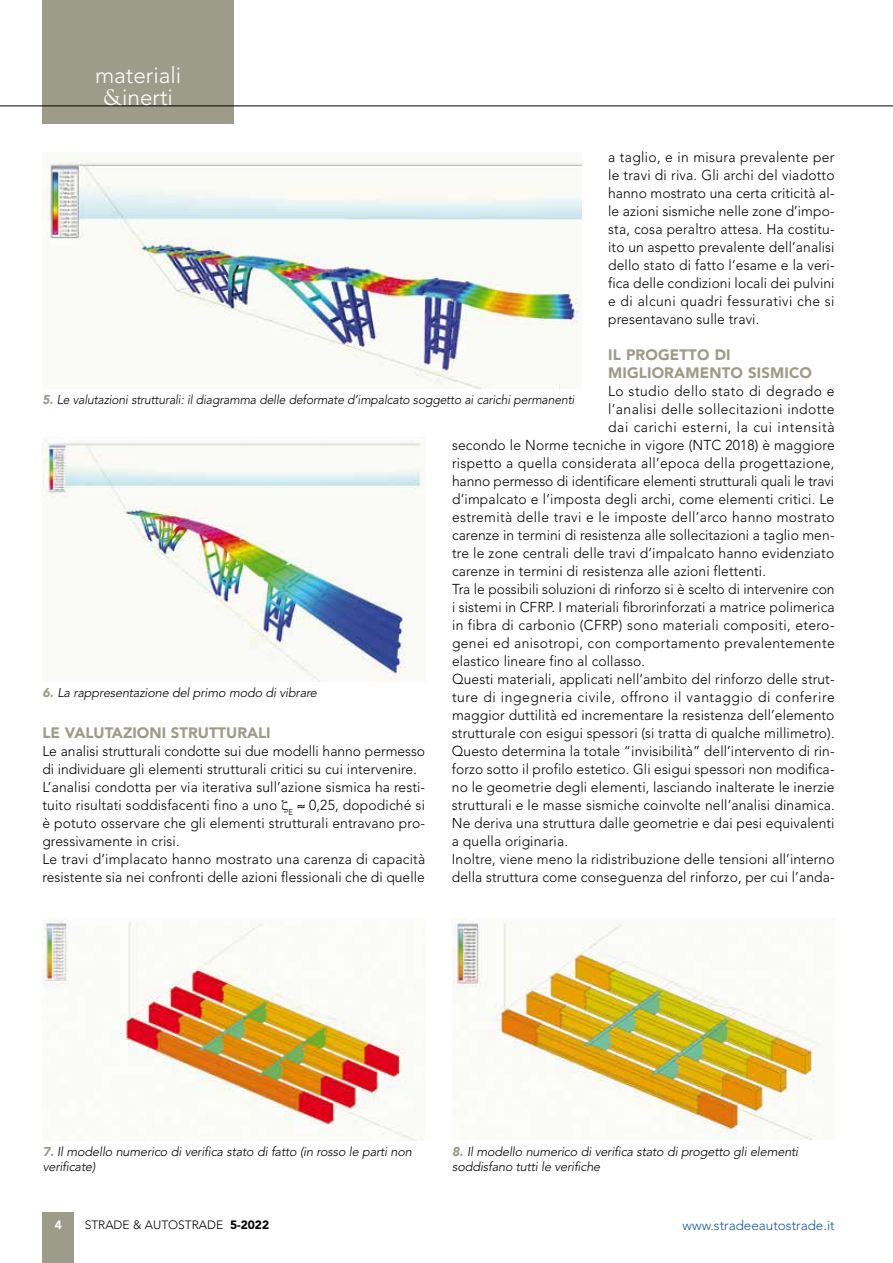
<style>
.page{position:relative;width:893px;height:1263px;background:#fff}
.page>*{position:absolute;margin:0;border:0;box-sizing:border-box;transform-origin:0 0}
.t1{font:300 22.5px/22.5px "Avenir";color:#fff;text-align:center}
.t2{font:900 15px/18px "Avenir";letter-spacing:.01em;color:#9d9b8a}
.t3{font:300 14.25px/18px "Avenir";letter-spacing:.01em;color:#000}
.t4{font:300 14.25px "Avenir";letter-spacing:.03em;color:#000}
.t5{font:300 14.25px "Avenir";letter-spacing:.045em;color:#000}
.t6{font:300 14.25px "Avenir";letter-spacing:.035em;color:#000}
.t7{font:300 13.5px "Avenir";color:#165b9a}
.t8{font:italic 300 12.75px/14.2px "Avenir";letter-spacing:-.015em;color:#000}
.t9{font:italic 300 12.75px "Avenir";letter-spacing:-.015em;color:#000;scale:.96 1}
.t10{font:300 12px "Avenir";color:#000}
.t11{font:900 12px "Avenir";color:#fff}
.s1{font-family:"Goudy Std";font-weight:400}
.s2{font-weight:900;color:#9d9b8a}
.s3{font-weight:900}
</style>
<div class="page">
<div style="left:43px;top:0;width:191px;height:124px;background:#9d9b8a"></div>
<hr style="left:0;top:106px;width:893px;height:1px;background:#000">
<div style="left:42px;top:1212px;width:32px;height:51px;background:#9d9b8a"></div>
<img style="left:43px;top:152px;width:538px;height:236px">
<img style="left:43px;top:437px;width:380px;height:244px">
<img style="left:43px;top:918px;width:380px;height:222px">
<img style="left:452px;top:918px;width:371px;height:221px">
<h1 class="t1" style="left:95px;top:64px;width:88px">materiali <span class="s1">&amp;</span>inerti</h1>
<p class="t3" style="left:608px;top:148px;width:228px;text-align:justify">a taglio, e in misura prevalente per le travi di riva. Gli archi del viadotto hanno mostrato una certa criticità al&shy;le azioni sismiche nelle zone d’impo&shy;sta, cosa peraltro attesa. Ha costitu&shy;ito un aspetto prevalente dell’analisi dello stato di fatto l’esame e la veri&shy;fica delle condizioni locali dei pulvini e di alcuni quadri fessurativi che si presentavano sulle travi.</p>
<p class="t2" style="left:608px;top:346px;width:205px">IL PROGETTO DI<br>MIGLIORAMENTO SISMICO</p>
<p class="t6" style="left:608px;top:383px;width:228px">Lo studio dello stato di degrado e</p>
<p class="t4" style="left:608px;top:401px;width:228px">l’analisi delle sollecitazioni indotte</p>
<p class="t5" style="left:608px;top:419px;width:228px">dai carichi esterni, la cui intensità</p>
<p class="t3" style="left:452px;top:436px;width:384px">secondo le Norme tecniche in vigore (NTC 2018) è maggiore</p>
<p class="t3" style="left:452px;top:454px;width:384px">rispetto a quella considerata all’epoca della progettazione,</p>
<p class="t3" style="left:452px;top:472px;width:384px">hanno permesso di identificare elementi strutturali quali le travi</p>
<p class="t3" style="left:452px;top:490px;width:384px">d’impalcato e l’imposta degli archi, come elementi critici. Le</p>
<p class="t4" style="left:452px;top:509px;width:384px">estremità delle travi e le imposte dell’arco hanno mostrato</p>
<p class="t3" style="left:452px;top:526px;width:384px">carenze in termini di resistenza alle sollecitazioni a taglio men-</p>
<p class="t3" style="left:452px;top:544px;width:384px">tre le zone centrali delle travi d’impalcato hanno evidenziato</p>
<p class="t3" style="left:452px;top:562px;width:315px">carenze in termini di resistenza alle azioni flettenti.</p>
<p class="t3" style="left:452px;top:580px;width:384px">Tra le possibili soluzioni di rinforzo si è scelto di intervenire con</p>
<p class="t3" style="left:452px;top:598px;width:384px">i sistemi in CFRP. I materiali fibrorinforzati a matrice polimerica</p>
<p class="t3" style="left:452px;top:616px;width:384px">in fibra di carbonio (CFRP) sono materiali compositi, etero-</p>
<p class="t4" style="left:452px;top:635px;width:384px">genei ed anisotropi, con comportamento prevalentemente</p>
<p class="t3" style="left:452px;top:652px;width:195px">elastico lineare fino al collasso.</p>
<p class="t3" style="left:452px;top:670px;width:384px">Questi materiali, applicati nell’ambito del rinforzo delle strut-</p>
<p class="t5" style="left:452px;top:689px;width:384px">ture di ingegneria civile, offrono il vantaggio di conferire</p>
<p class="t3" style="left:452px;top:706px;width:384px">maggior duttilità ed incrementare la resistenza dell’elemento</p>
<p class="t3" style="left:452px;top:724px;width:384px">strutturale con esigui spessori (si tratta di qualche millimetro).</p>
<p class="t3" style="left:452px;top:742px;width:384px">Questo determina la totale “invisibilità” dell’intervento di rin-</p>
<p class="t3" style="left:452px;top:760px;width:384px">forzo sotto il profilo estetico. Gli esigui spessori non modifica-</p>
<p class="t3" style="left:452px;top:778px;width:384px">no le geometrie degli elementi, lasciando inalterate le inerzie</p>
<p class="t3" style="left:452px;top:796px;width:384px">strutturali e le masse sismiche coinvolte nell’analisi dinamica.</p>
<p class="t3" style="left:452px;top:814px;width:384px">Ne deriva una struttura dalle geometrie e dai pesi equivalenti</p>
<p class="t3" style="left:452px;top:832px;width:118px">a quella originaria.</p>
<p class="t3" style="left:452px;top:850px;width:384px">Inoltre, viene meno la ridistribuzione delle tensioni all’interno</p>
<p class="t3" style="left:452px;top:868px;width:384px">della struttura come conseguenza del rinforzo, per cui l’anda-</p>
<p class="t9" style="left:43px;top:392px;width:556px"><span class="s2">5.</span> Le valutazioni strutturali: il diagramma delle deformate d’impalcato soggetto ai carichi permanenti</p>
<p class="t8" style="left:43px;top:686px;width:276px"><span class="s2">6.</span> La rappresentazione del primo modo di vibrare</p>
<p class="t2" style="left:42px;top:724px;width:230px">LE VALUTAZIONI STRUTTURALI</p>
<p class="t3" style="left:42px;top:742px;width:384px">Le analisi strutturali condotte sui due modelli hanno permesso di individuare gli elementi strutturali critici su cui intervenire.<br>L’analisi condotta per via iterativa sull’azione sismica ha resti&shy;tuito risultati soddisfacenti fino a uno <sub>E</sub> ≈ 0,25, dopodiché si è potuto osservare che gli elementi strutturali entravano pro&shy;gressivamente in crisi.<br>Le travi d’implacato hanno mostrato una carenza di capacità resistente sia nei confronti delle azioni flessionali che di quelle</p>
<p class="t8" style="left:43px;top:1145px;width:371px"><span class="s2">7.</span> Il modello numerico di verifica stato di fatto (in rosso le parti non verificate)</p>
<p class="t8" style="left:452px;top:1145px;width:348px"><span class="s2">8.</span> Il modello numerico di verifica stato di progetto gli elementi soddisfano tutti le verifiche</p>
<p class="t11" style="left:55px;top:1217px;width:9px">4</p>
<p class="t10" style="left:85px;top:1217px;width:186px">STRADE &amp; AUTOSTRADE <span class="s3">5-2022</span></p>
<p class="t7" style="left:683px;top:1217px;width:154px">www.stradeeautostrade.it</p>
</div>
